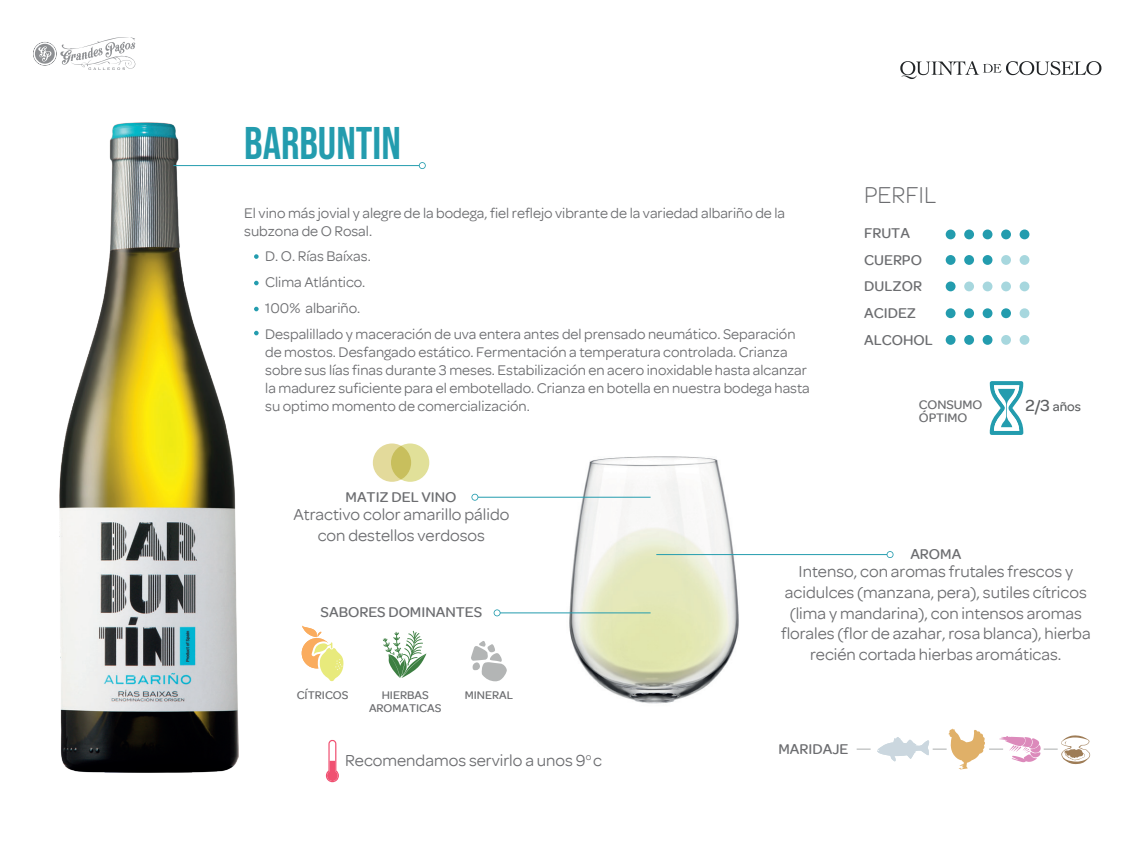
<style>
.page{position:relative;width:1134px;height:851px;background:#fff}
.page>*{position:absolute;margin:0;border:0;box-sizing:border-box;transform-origin:0 0}
.t1{font:45.7px "Bebas Neue";color:#239cae}
.t2{font:300 24.8px "Omnes";color:#6c6d70}
.t3{font:17.2px/20.6px "Omnes";color:#6c6d70;text-align:center}
.t4{font:500 15.2px/26.7px "Omnes";color:#6c6d70}
.t5{font:15.1px/18.1px "Omnes";color:#6c6d70}
.t6{font:500 13.3px/13.3px "Omnes";color:#6c6d70}
.t7{font:500 13.3px "Omnes";color:#5e6062}
.t8{font:500 12px "Omnes";color:#6c6d70}
.s1{font-size:17.2px}
</style>
<div class="page">
<img style="left:60px;top:123px;width:178px;height:649px">
<img style="left:543px;top:456px;width:220px;height:248px">
<div style="left:946px;top:335px;width:9px;height:10px;background:#239cae;border-radius:50%"></div>
<div style="left:964px;top:335px;width:10px;height:10px;background:#239cae;border-radius:50%"></div>
<div style="left:983px;top:335px;width:9px;height:10px;background:#239cae;border-radius:50%"></div>
<svg style="left:1001px;top:335px;width:10px;height:10px"></svg>
<svg style="left:1019px;top:335px;width:10px;height:10px"></svg>
<div style="left:946px;top:308px;width:9px;height:10px;background:#239cae;border-radius:50%"></div>
<div style="left:964px;top:308px;width:10px;height:10px;background:#239cae;border-radius:50%"></div>
<div style="left:983px;top:308px;width:9px;height:10px;background:#239cae;border-radius:50%"></div>
<div style="left:1001px;top:308px;width:10px;height:10px;background:#239cae;border-radius:50%"></div>
<svg style="left:1019px;top:308px;width:10px;height:10px"></svg>
<div style="left:946px;top:281px;width:9px;height:10px;background:#239cae;border-radius:50%"></div>
<svg style="left:964px;top:281px;width:10px;height:10px"></svg>
<div style="left:983px;top:281px;width:9px;height:10px;background:#a7d7de;border-radius:50%"></div>
<svg style="left:1001px;top:281px;width:10px;height:10px"></svg>
<svg style="left:1019px;top:281px;width:10px;height:10px"></svg>
<div style="left:946px;top:255px;width:9px;height:10px;background:#239cae;border-radius:50%"></div>
<div style="left:964px;top:255px;width:10px;height:10px;background:#239cae;border-radius:50%"></div>
<div style="left:983px;top:255px;width:9px;height:10px;background:#239cae;border-radius:50%"></div>
<svg style="left:1001px;top:255px;width:10px;height:10px"></svg>
<svg style="left:1019px;top:255px;width:10px;height:10px"></svg>
<div style="left:946px;top:229px;width:9px;height:10px;background:#239cae;border-radius:50%"></div>
<div style="left:964px;top:229px;width:10px;height:10px;background:#239cae;border-radius:50%"></div>
<div style="left:983px;top:229px;width:9px;height:10px;background:#239cae;border-radius:50%"></div>
<div style="left:1001px;top:229px;width:10px;height:10px;background:#239cae;border-radius:50%"></div>
<div style="left:1019px;top:229px;width:10px;height:10px;background:#239cae;border-radius:50%"></div>
<svg style="left:254px;top:254px;width:5px;height:5px"></svg>
<svg style="left:254px;top:281px;width:5px;height:4px"></svg>
<svg style="left:254px;top:307px;width:5px;height:4px"></svg>
<svg style="left:254px;top:331px;width:5px;height:4px"></svg>
<svg style="left:326px;top:739px;width:13px;height:43px"></svg>
<hr style="left:656px;top:554px;width:234px;height:1px;background:#239cae">
<svg style="left:887px;top:551px;width:6px;height:7px"></svg>
<hr style="left:475px;top:496px;width:176px;height:1px;background:#239cae">
<svg style="left:471px;top:493px;width:7px;height:7px"></svg>
<hr style="left:497px;top:612px;width:154px;height:1px;background:#239cae">
<svg style="left:494px;top:609px;width:6px;height:7px"></svg>
<svg style="left:857px;top:748px;width:14px;height:1px"></svg>
<svg style="left:877px;top:728px;width:213px;height:41px"></svg>
<svg style="left:990px;top:381px;width:33px;height:54px"></svg>
<hr style="left:173px;top:165px;width:249px;height:1px;background:#239cae">
<svg style="left:419px;top:162px;width:7px;height:7px"></svg>
<svg style="left:900px;top:61px;width:201px;height:18px"></svg>
<svg style="left:471px;top:641px;width:36px;height:40px"></svg>
<svg style="left:302px;top:625px;width:42px;height:57px"></svg>
<svg style="left:383px;top:630px;width:44px;height:48px"></svg>
<div style="left:373px;top:443px;width:38px;height:38px;background:#e3da9b;border-radius:50%"></div>
<svg style="left:391px;top:443px;width:38px;height:38px"></svg>
<svg style="left:33px;top:37px;width:103px;height:33px"></svg>
<h1 class="t1" style="left:244px;top:117px;width:158px">BARBUNTIN</h1>
<p class="t5" style="left:244px;top:203px;width:542px">El vino más jovial y alegre de la bodega, fiel reflejo vibrante de la variedad albariño de la subzona de O Rosal.</p>
<p class="t5" style="left:265px;top:243px;width:532px;line-height:25.7px">D. O. Rías Baíxas.<br>Clima Atlántico.<br>100% albariño.<br>Despalillado y maceración de uva entera antes del prensado neumático. Separación</p>
<p class="t5" style="left:265px;top:342px;width:546px">de mostos. Desfangado estático. Fermentación a temperatura controlada. Crianza sobre sus lías finas durante 3 meses. Estabilización en acero inoxidable hasta alcanzar la madurez suficiente para el embotellado. Crianza en botella en nuestra bodega hasta su optimo momento de comercialización.</p>
<p class="t4" style="left:346px;top:483px;width:112px">MATIZ DEL VINO</p>
<p class="t3" style="left:293px;top:504px;width:217px">Atractivo color amarillo pálido con destellos verdosos</p>
<h2 class="t2" style="left:864px;top:181px;width:74px">PERFIL</h2>
<p class="t4" style="left:864px;top:219px;width:70px">FRUTA<br>CUERPO<br>DULZOR<br>ACIDEZ<br>ALCOHOL</p>
<p class="t6" style="left:919px;top:398px;width:65px">CONSUMO<br>ÓPTIMO</p>
<p class="t7" style="left:1025px;top:399px;width:57px"><span class="s1">2/3</span> años</p>
<p class="t4" style="left:910px;top:541px;width:52px">AROMA</p>
<p class="t4" style="left:321px;top:598px;width:163px">SABORES DOMINANTES</p>
<p class="t8" style="left:297px;top:687px;width:53px">CÍTRICOS</p>
<p class="t8" style="left:382px;top:687px;width:49px">HIERBAS</p>
<p class="t8" style="left:465px;top:687px;width:50px">MINERAL</p>
<p class="t8" style="left:369px;top:701px;width:74px">AROMATICAS</p>
<p class="t3" style="left:345px;top:749px;width:258px">Recomendamos servirlo a unos 9<sup>o</sup> c</p>
<p class="t3" style="left:781px;top:561px;width:311px">Intenso, con aromas frutales frescos y acidulces (manzana, pera), sutiles cítricos (lima y mandarina), con intensos aromas florales (flor de azahar, rosa blanca), hierba recién cortada hierbas aromáticas.</p>
<p class="t4" style="left:778px;top:735px;width:71px">MARIDAJE</p>
</div>
